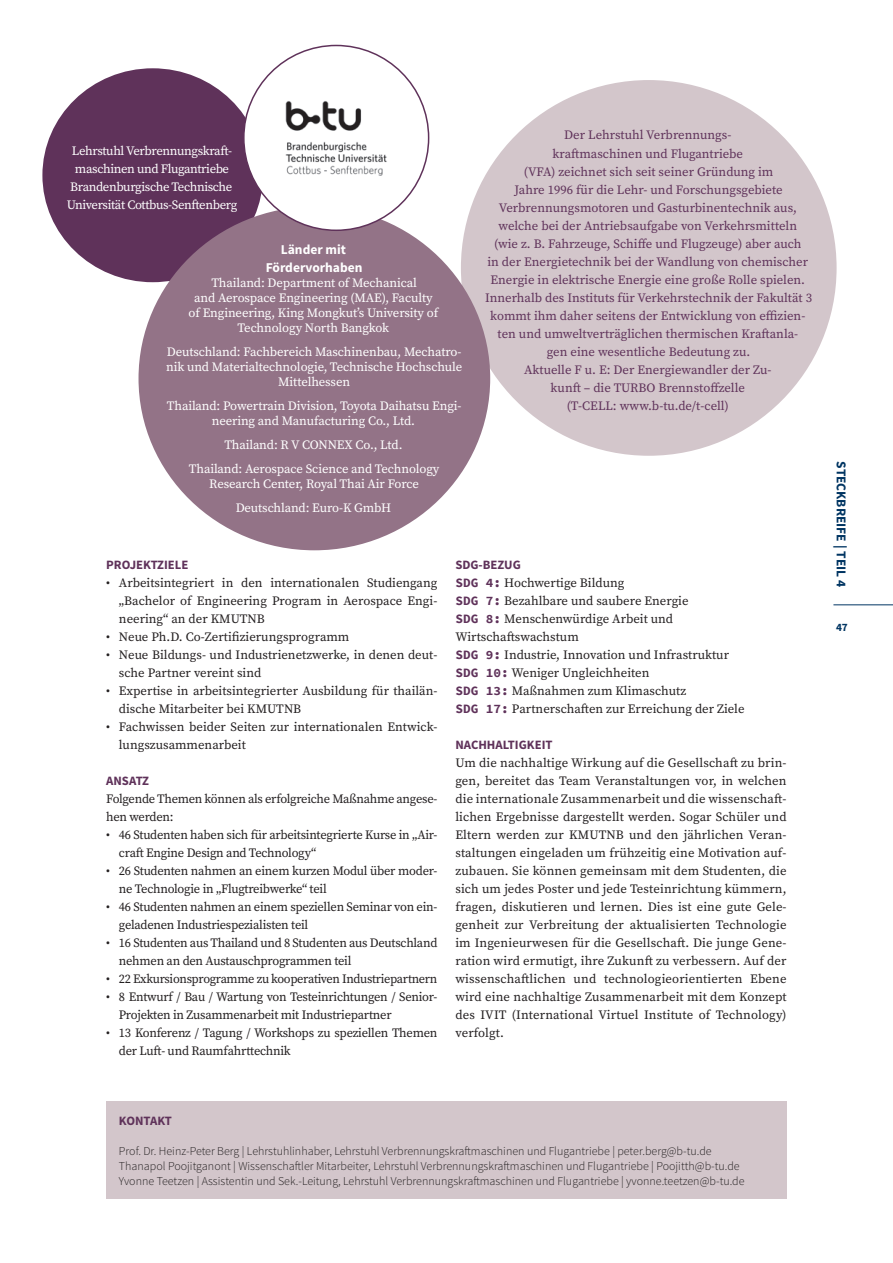
<style>
.page{position:relative;width:893px;height:1263px;background:#fff}
.page>*{position:absolute;margin:0;border:0;box-sizing:border-box;transform-origin:0 0}
.t1{font:700 13.5px/18px "Source Sans Pro";color:#fff;text-align:center}
.t2{font:700 13.5px "Source Sans Pro";color:#003562}
.t3{font:12.75px/18px "Source Serif Pro";letter-spacing:-.02em;color:#231f20}
.t4{font:12.75px/18px "Source Serif Pro";color:#5f325a;text-align:center}
.t5{font:12.75px/18px "Source Serif Pro";color:#231f20}
.t6{font:12.75px/15px "Source Serif Pro";letter-spacing:-.01em;color:#fff;text-align:center}
.t7{font:12.75px/18px "Source Serif Pro";letter-spacing:-.03em;color:#fff;text-align:center}
.t8{font:700 12.75px "Source Sans Pro";color:#5f325a}
.t9{font:300 12px/15px "Source Sans Pro";color:#231f20}
.t10{font:700 11.25px "Source Sans Pro";color:#003562}
.s1{font-family:"Source Code Pro";font-weight:700;color:#5f325a}
</style>
<div class="page">
<hr style="left:833px;top:604px;width:60px;height:1px;background:#003562">
<div style="left:106px;top:1101px;width:681px;height:98px;background:#d3c6cb"></div>
<div style="left:42px;top:68px;width:221px;height:214px;background:#5f325a;border-radius:50%"></div>
<div style="left:461px;top:80px;width:376px;height:376px;background:#d3c6cb;border-radius:50%"></div>
<div style="left:139px;top:207px;width:351px;height:343px;background:#937387;border-radius:50%"></div>
<div style="left:244px;top:45px;width:185px;height:185px;background:#fff;border-radius:50%"></div>
<img style="left:285px;top:101px;width:102px;height:75px">
<p class="t7" style="left:67px;top:142px;width:172px">Lehrstuhl Verbrennungskraft&shy;maschinen und Flugantriebe<br>Brandenburgische Technische<br>Universität Cottbus-Senftenberg</p>
<p class="t1" style="left:266px;top:241px;width:98px">Länder mit<br>Fördervorhaben</p>
<p class="t6" style="left:189px;top:275px;width:251px">Thailand: Department of Mechanical<br>and Aerospace Engineering (MAE), Faculty of Engineering, King Mongkut’s University of Technology North Bangkok</p>
<p class="t6" style="left:166px;top:344px;width:298px">Deutschland: Fachbereich Maschinenbau, Mechatro&shy;nik und Materialtechnologie, Technische Hochschule<br>Mittelhessen</p>
<p class="t6" style="left:167px;top:398px;width:296px">Thailand: Powertrain Division, Toyota Daihatsu Engi&shy;neering and Manufacturing Co., Ltd.</p>
<p class="t6" style="left:189px;top:433px;width:252px;line-height:24px">Thailand: R V CONNEX Co., Ltd.<br>Thailand: Aerospace Science and Technology</p>
<p class="t6" style="left:209px;top:472px;width:211px;line-height:24px">Research Center, Royal Thai Air Force<br>Deutschland: Euro-K GmbH</p>
<p class="t4" style="left:485px;top:126px;width:329px">Der Lehrstuhl Verbrennungs-<br>kraftmaschinen und Flugantriebe<br>(VFA) zeichnet sich seit seiner Gründung im<br>Jahre 1996 für die Lehr- und Forschungsgebiete Verbrennungsmotoren und Gasturbinentechnik aus, welche bei der Antriebsaufgabe von Verkehrsmitteln<br>(wie z. B. Fahrzeuge, Schiffe und Flugzeuge) aber auch<br>in der Energietechnik bei der Wandlung von chemischer Energie in elektrische Energie eine große Rolle spielen.<br>Innerhalb des Instituts für Verkehrstechnik der Fakultät 3 kommt ihm daher seitens der Entwicklung von effizien&shy;ten und umweltverträglichen thermischen Kraftanla-<br>gen eine wesentliche Bedeutung zu.<br>Aktuelle F u. E: Der Energiewandler der Zu-<br>kunft – die TURBO Brennstoffzelle<br>(T-CELL: www.b-tu.de/t-cell)</p>
<p class="t8" style="left:106px;top:556px;width:84px">PROJEKTZIELE</p>
<p class="t3" style="left:119px;top:574px;width:320px;text-align:justify;text-indent:-13px">• Arbeitsintegriert in den internationalen Studiengang „Bachelor of Engineering Program in Aerospace Engi&shy;neering“ an der KMUTNB</p>
<p class="t5" style="left:106px;top:628px;width:245px">• Neue Ph.D. Co-Zertifizierungsprogramm</p>
<p class="t5" style="left:119px;top:646px;width:320px;text-indent:-13px">• Neue Bildungs- und Industrienetzwerke, in denen deut&shy;sche Partner vereint sind</p>
<p class="t5" style="left:119px;top:682px;width:320px;text-indent:-13px">• Expertise in arbeitsintegrierter Ausbildung für thailän&shy;dische Mitarbeiter bei KMUTNB</p>
<p class="t5" style="left:119px;top:718px;width:320px;text-indent:-13px">• Fachwissen beider Seiten zur internationalen Entwick&shy;lungszusammenarbeit</p>
<p class="t8" style="left:106px;top:772px;width:44px">ANSATZ</p>
<p class="t3" style="left:106px;top:790px;width:333px">Folgende Themen können als erfolgreiche Maßnahme angese&shy;hen werden:</p>
<p class="t3" style="left:119px;top:826px;width:320px;text-indent:-13px">• 46 Studenten haben sich für arbeitsintegrierte Kurse in „Air&shy;craft Engine Design and Technology“</p>
<p class="t3" style="left:119px;top:862px;width:320px;text-indent:-13px">• 26 Studenten nahmen an einem kurzen Modul über moder&shy;ne Technologie in „Flugtreibwerke“ teil</p>
<p class="t3" style="left:119px;top:898px;width:320px;text-indent:-13px">• 46 Studenten nahmen an einem speziellen Seminar von ein&shy;geladenen Industriespezialisten teil</p>
<p class="t3" style="left:119px;top:934px;width:320px;text-indent:-13px">• 16 Studenten aus Thailand und 8 Studenten aus Deutschland nehmen an den Austauschprogrammen teil</p>
<p class="t3" style="left:106px;top:970px;width:333px">• 22 Exkursionsprogramme zu kooperativen Industriepartnern</p>
<p class="t3" style="left:119px;top:988px;width:320px;text-indent:-13px">• 8 Entwurf / Bau / Wartung von Testeinrichtungen / Senior-<br>Projekten in Zusammenarbeit mit Industriepartner</p>
<p class="t3" style="left:119px;top:1024px;width:320px;text-indent:-13px">• 13 Konferenz / Tagung / Workshops zu speziellen Themen der Luft- und Raumfahrttechnik</p>
<p class="t8" style="left:455px;top:556px;width:67px">SDG-BEZUG</p>
<p class="t5" style="left:455px;top:574px;width:291px"><span class="s1">SDG 4:</span> Hochwertige Bildung<br><span class="s1">SDG 7:</span> Bezahlbare und saubere Energie<br><span class="s1">SDG 8:</span> Menschenwürdige Arbeit und Wirtschaftswachstum<br><span class="s1">SDG 9:</span> Industrie, Innovation und Infrastruktur <span class="s1">SDG 10:</span> Weniger Ungleichheiten<br><span class="s1">SDG 13:</span> Maßnahmen zum Klimaschutz<br><span class="s1">SDG 17:</span> Partnerschaften zur Erreichung der Ziele</p>
<p class="t8" style="left:455px;top:736px;width:99px">NACHHALTIGKEIT</p>
<p class="t3" style="left:455px;top:754px;width:333px;text-align:justify">Um die nachhaltige Wirkung auf die Gesellschaft zu brin&shy;gen, bereitet das Team Veranstaltungen vor, in welchen die internationale Zusammenarbeit und die wissenschaft&shy;lichen Ergebnisse dargestellt werden. Sogar Schüler und Eltern werden zur KMUTNB und den jährlichen Veran&shy;staltungen eingeladen um frühzeitig eine Motivation auf&shy;zubauen. Sie können gemeinsam mit dem Studenten, die sich um jedes Poster und jede Testeinrichtung kümmern, fragen, diskutieren und lernen. Dies ist eine gute Gele&shy;genheit zur Verbreitung der aktualisierten Technologie im Ingenieurwesen für die Gesellschaft. Die junge Gene&shy;ration wird ermutigt, ihre Zukunft zu verbessern. Auf der wissenschaftlichen und technologieorientierten Ebene wird eine nachhaltige Zusammenarbeit mit dem Konzept des IVIT (International Virtuel Institute of Technology) verfolgt.</p>
<p class="t2" style="left:850px;top:461px;width:127px;rotate:90deg">STECKBREIFE | TEIL 4</p>
<p class="t10" style="left:836px;top:620px;width:13px">47</p>
<p class="t8" style="left:119px;top:1112px;width:55px">KONTAKT</p>
<p class="t9" style="left:119px;top:1143px;width:627px">Prof. Dr. Heinz-Peter Berg | Lehrstuhlinhaber, Lehrstuhl Verbrennungskraftmaschinen und Flugantriebe | peter.berg@b-tu.de<br>Thanapol Poojitganont | Wissenschaftler Mitarbeiter, Lehrstuhl Verbrennungskraftmaschinen und Flugantriebe | Poojitth@b-tu.de<br>Yvonne Teetzen | Assistentin und Sek.-Leitung, Lehrstuhl Verbrennungskraftmaschinen und Flugantriebe | yvonne.teetzen@b-tu.de</p>
</div>
